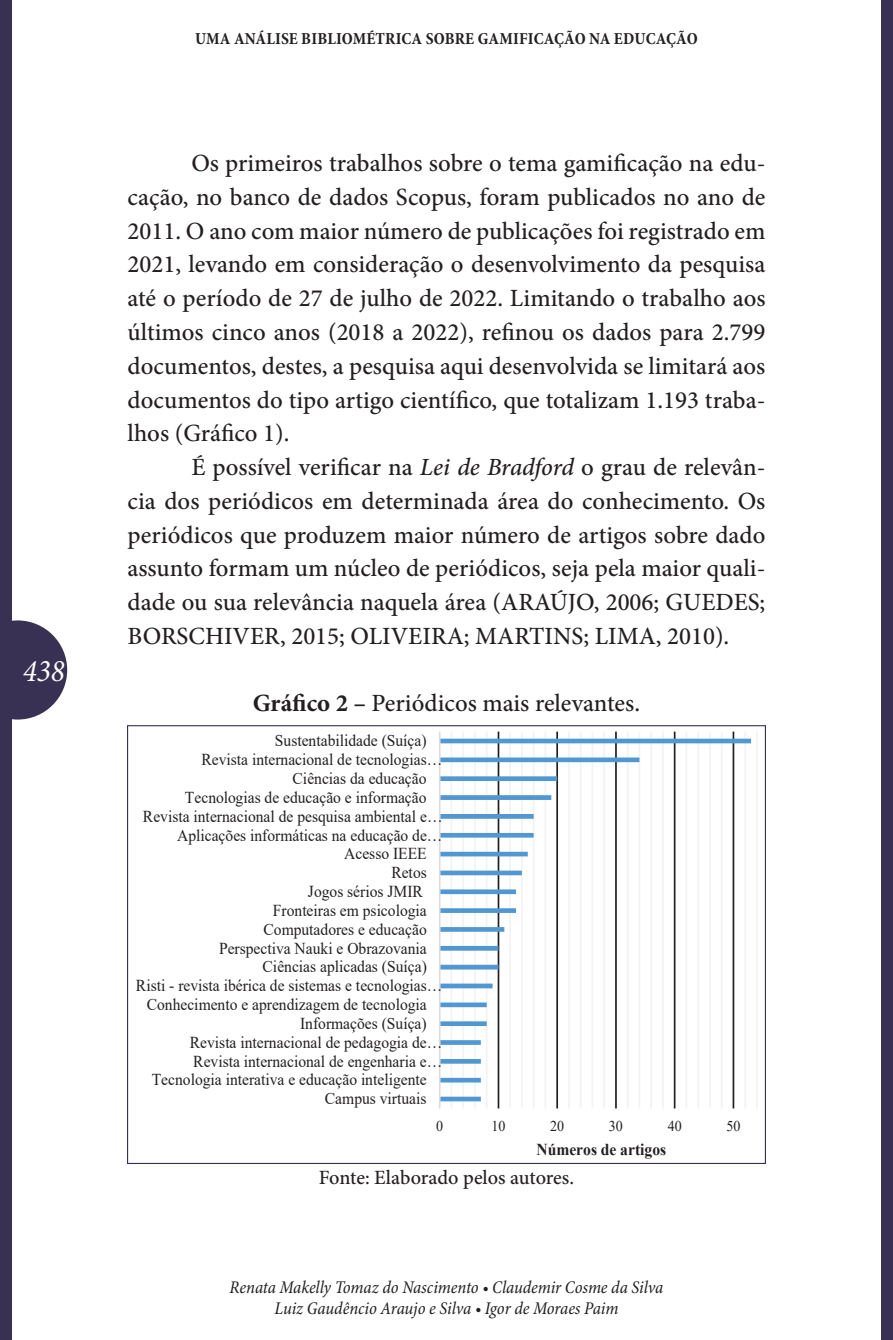
<style>
.page{position:relative;width:893px;height:1340px;background:#fff}
.page>*{position:absolute;margin:0;border:0;box-sizing:border-box;transform-origin:0 0}
.t1{font:italic condensed 31.5px "Minion Pro";color:#fff}
.t2{font:500 24.75px/33.8px "Minion Pro";color:#231f20;text-align:justify}
.t3{font:500 20.25px "Minion Pro";letter-spacing:-.005em;color:#231f20}
.t4{font:italic condensed 18px/21.6px "Minion Pro";letter-spacing:-.005em;color:#231f20;text-align:center}
.t5{font:700 condensed 16.88px "Minion Pro";letter-spacing:.01em;color:#231f20}
.t6{font:16.65px "Times New Roman";color:#231f20;scale:.94 1}
.t7{font:700 16.65px "Times New Roman";color:#231f20;scale:.94 1}
.t8{font:14.85px "Times New Roman";color:#231f20;scale:.94 1}
.s1{font-style:italic}
.s2{font-weight:700}
</style>
<div class="page">
<svg style="left:11px;top:620px;width:56px;height:99px"></svg>
<div style="left:0;top:0;width:11px;height:1339px;background:#393154"></div>
<div style="left:882px;top:0;width:11px;height:1339px;background:#393154"></div>
<hr style="left:451px;top:731px;width:1px;height:377px;background:#f2f3f4">
<hr style="left:462px;top:731px;width:2px;height:377px;background:#f2f3f4">
<hr style="left:474px;top:731px;width:2px;height:377px;background:#f2f3f4">
<hr style="left:486px;top:731px;width:2px;height:377px;background:#f2f3f4">
<hr style="left:509px;top:731px;width:2px;height:377px;background:#f2f3f4">
<hr style="left:521px;top:731px;width:2px;height:377px;background:#f2f3f4">
<hr style="left:533px;top:731px;width:1px;height:377px;background:#f2f3f4">
<hr style="left:545px;top:731px;width:1px;height:377px;background:#f2f3f4">
<hr style="left:568px;top:731px;width:2px;height:377px;background:#f2f3f4">
<hr style="left:580px;top:731px;width:2px;height:377px;background:#f2f3f4">
<hr style="left:592px;top:731px;width:1px;height:377px;background:#f2f3f4">
<hr style="left:603px;top:731px;width:2px;height:377px;background:#f2f3f4">
<hr style="left:627px;top:731px;width:2px;height:377px;background:#f2f3f4">
<hr style="left:639px;top:731px;width:1px;height:377px;background:#f2f3f4">
<hr style="left:650px;top:731px;width:2px;height:377px;background:#f2f3f4">
<hr style="left:662px;top:731px;width:2px;height:377px;background:#f2f3f4">
<hr style="left:685px;top:731px;width:2px;height:377px;background:#f2f3f4">
<hr style="left:697px;top:731px;width:2px;height:377px;background:#f2f3f4">
<hr style="left:709px;top:731px;width:2px;height:377px;background:#f2f3f4">
<hr style="left:721px;top:731px;width:1px;height:377px;background:#f2f3f4">
<hr style="left:744px;top:731px;width:2px;height:377px;background:#f2f3f4">
<hr style="left:756px;top:731px;width:2px;height:377px;background:#f2f3f4">
<hr style="left:498px;top:731px;width:1px;height:377px;background:#231f20">
<hr style="left:556px;top:731px;width:2px;height:377px;background:#231f20">
<hr style="left:615px;top:731px;width:2px;height:377px;background:#231f20">
<hr style="left:674px;top:731px;width:1px;height:377px;background:#231f20">
<hr style="left:733px;top:731px;width:1px;height:377px;background:#231f20">
<div style="left:440px;top:1096px;width:41px;height:5px;background:#5198d2"></div>
<div style="left:440px;top:1077px;width:41px;height:5px;background:#5198d2"></div>
<hr style="left:440px;top:1059px;width:41px;height:4px;background:#5198d2">
<svg style="left:441px;top:1040px;width:40px;height:4px"></svg>
<div style="left:440px;top:1021px;width:47px;height:5px;background:#5198d2"></div>
<div style="left:440px;top:1002px;width:47px;height:5px;background:#5198d2"></div>
<div style="left:440px;top:983px;width:53px;height:5px;background:#5198d2"></div>
<div style="left:440px;top:964px;width:58px;height:5px;background:#5198d2"></div>
<div style="left:440px;top:945px;width:58px;height:5px;background:#5198d2"></div>
<svg style="left:441px;top:927px;width:63px;height:4px"></svg>
<div style="left:440px;top:908px;width:76px;height:5px;background:#5198d2"></div>
<div style="left:440px;top:889px;width:76px;height:5px;background:#5198d2"></div>
<div style="left:440px;top:870px;width:82px;height:5px;background:#5198d2"></div>
<div style="left:440px;top:851px;width:88px;height:5px;background:#5198d2"></div>
<hr style="left:440px;top:833px;width:94px;height:4px;background:#5198d2">
<hr style="left:440px;top:814px;width:94px;height:4px;background:#5198d2">
<div style="left:440px;top:795px;width:111px;height:5px;background:#5198d2"></div>
<div style="left:440px;top:776px;width:117px;height:5px;background:#5198d2"></div>
<div style="left:440px;top:757px;width:199px;height:5px;background:#5198d2"></div>
<div style="left:440px;top:738px;width:311px;height:5px;background:#5198d2"></div>
<hr style="left:439px;top:731px;width:2px;height:377px;background:#dcdddf">
<p class="t1" style="left:23px;top:650px;width:43px">438</p>
<p class="t5" style="left:195px;top:27px;width:504px">UMA ANÁLISE BIBLIOMÉTRICA SOBRE GAMIFICAÇÃO NA EDUCAÇÃO</p>
<p class="t2" style="left:128px;top:146px;width:639px;text-indent:64px">Os primeiros trabalhos sobre o tema gamificação na edu&shy;cação, no banco de dados Scopus, foram publicados no ano de 2011. O ano com maior número de publicações foi registrado em 2021, levando em consideração o desenvolvimento da pesquisa até o período de 27 de julho de 2022. Limitando o trabalho aos últimos cinco anos (2018 a 2022), refinou os dados para 2.799 documentos, destes, a pesquisa aqui desenvolvida se limitará aos documentos do tipo artigo científico, que totalizam 1.193 traba&shy;lhos (Gráfico 1).</p>
<p class="t2" style="left:128px;top:450px;width:639px;text-indent:64px">É possível verificar na <span class="s1">Lei de Bradford</span> o grau de relevân&shy;cia dos periódicos em determinada área do conhecimento. Os periódicos que produzem maior número de artigos sobre dado assunto formam um núcleo de periódicos, seja pela maior quali&shy;dade ou sua relevância naquela área (ARAÚJO, 2006; GUEDES; BORSCHIVER, 2015; OLIVEIRA; MARTINS; LIMA, 2010).</p>
<p class="t2" style="left:253px;top:686px;width:389px"><span class="s2">Gráfico 2 –</span> Periódicos mais relevantes.</p>
<p class="t6" style="left:275px;top:729px;width:163px">Sustentabilidade (Suíça)</p>
<p class="t6" style="left:201px;top:748px;width:258px">Revista internacional de tecnologias…</p>
<p class="t6" style="left:293px;top:766px;width:144px">Ciências da educação</p>
<p class="t6" style="left:185px;top:785px;width:259px">Tecnologias de educação e informação</p>
<p class="t6" style="left:143px;top:804px;width:320px">Revista internacional de pesquisa ambiental e…</p>
<p class="t6" style="left:177px;top:823px;width:284px">Aplicações informáticas na educação de…</p>
<p class="t6" style="left:344px;top:842px;width:89px">Acesso IEEE</p>
<p class="t6" style="left:391px;top:860px;width:39px">Retos</p>
<p class="t6" style="left:308px;top:879px;width:124px">Jogos sérios JMIR</p>
<p class="t6" style="left:273px;top:898px;width:165px">Fronteiras em psicologia</p>
<p class="t6" style="left:263px;top:917px;width:175px">Computadores e educação</p>
<p class="t6" style="left:219px;top:936px;width:223px">Perspectiva Nauki e Obrazovania</p>
<p class="t6" style="left:263px;top:955px;width:176px">Ciências aplicadas (Suíça)</p>
<p class="t6" style="left:136px;top:973px;width:327px">Risti - revista ibérica de sistemas e tecnologias…</p>
<p class="t6" style="left:147px;top:992px;width:299px">Conhecimento e aprendizagem de tecnologia</p>
<p class="t6" style="left:300px;top:1011px;width:136px">Informações (Suíça)</p>
<p class="t6" style="left:190px;top:1030px;width:270px">Revista internacional de pedagogia de…</p>
<p class="t6" style="left:193px;top:1049px;width:266px">Revista internacional de engenharia e…</p>
<p class="t6" style="left:152px;top:1068px;width:294px">Tecnologia interativa e educação inteligente</p>
<p class="t6" style="left:325px;top:1086px;width:110px">Campus virtuais</p>
<p class="t8" style="left:436px;top:1115px;width:9px">0</p>
<p class="t8" style="left:491px;top:1115px;width:16px">10</p>
<p class="t8" style="left:550px;top:1115px;width:16px">20</p>
<p class="t8" style="left:609px;top:1115px;width:16px">30</p>
<p class="t8" style="left:668px;top:1115px;width:16px">40</p>
<p class="t8" style="left:726px;top:1115px;width:16px">50</p>
<p class="t7" style="left:536px;top:1136px;width:140px">Números de artigos</p>
<p class="t3" style="left:319px;top:1163px;width:257px">Fonte: Elaborado pelos autores.</p>
<p class="t4" style="left:230px;top:1276px;width:435px">Renata Makelly Tomaz do Nascimento • Claudemir Cosme da Silva<br>Luiz Gaudêncio Araujo e Silva • Igor de Moraes Paim</p>
</div>
